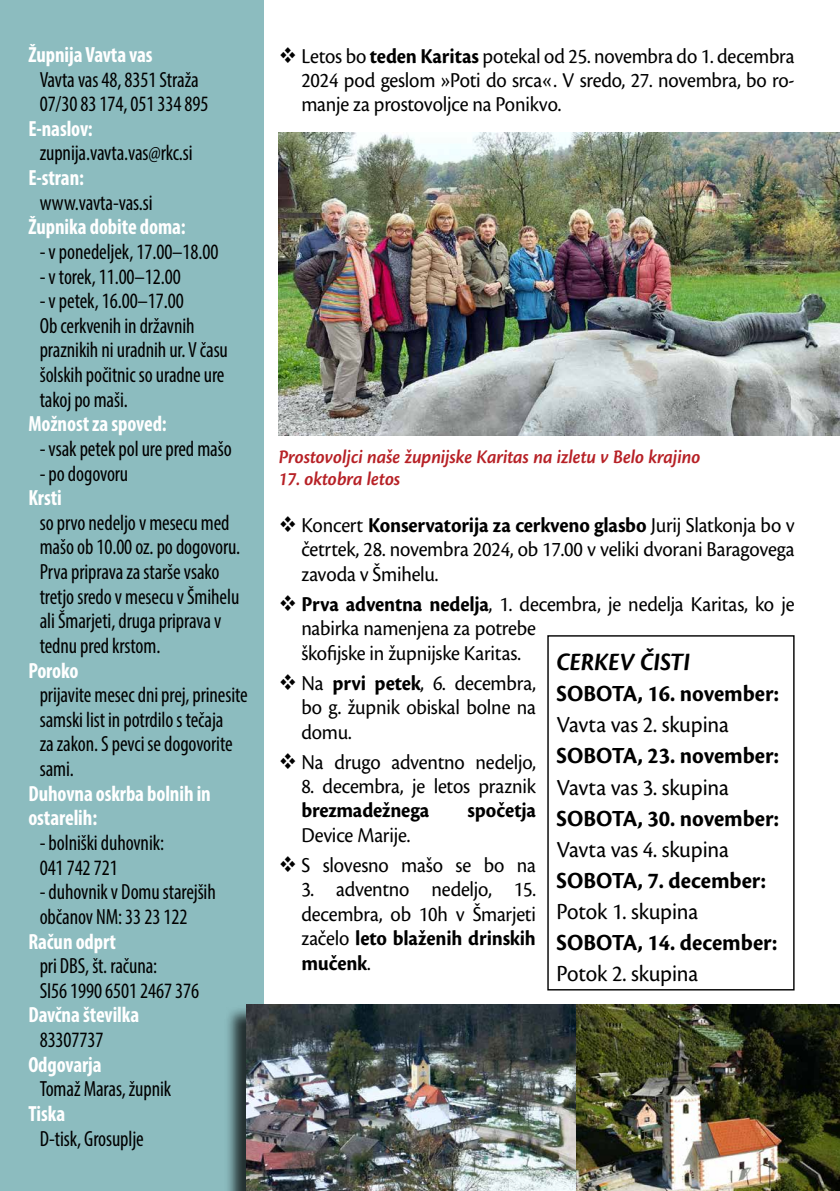
<style>
.page{position:relative;width:840px;height:1191px;background:#fff}
.page>*{position:absolute;margin:0;border:0;box-sizing:border-box;transform-origin:0 0}
.t1{font:italic 700 26px "Cronos Pro";letter-spacing:-.015em;color:#000;scale:.95 1}
.t2{font:700 24px "Cronos Pro";letter-spacing:-.005em;color:#000;scale:.95 1}
.t3{font:24px "Cronos Pro";letter-spacing:-.005em;color:#000;scale:.95 1}
.t4{font:condensed 22px/24.6px "Myriad Pro";letter-spacing:-.005em;color:#000;scale:.95 1}
.t5{font:22px/24.4px "Cronos Pro";letter-spacing:-.01em;color:#000;text-align:justify;scale:.93 1}
.t6{font:700 condensed 22px/24.6px "Myriad Pro";letter-spacing:-.005em;color:#fff;scale:.95 1}
.t7{font:700 22px "Cronos Pro";letter-spacing:-.01em;color:#000;scale:.93 1}
.t8{font:italic 600 20px "Cronos Pro";letter-spacing:-.005em;color:#b72126;scale:.95 1}
.s1{font-weight:700}
</style>
<div class="page">
<div style="left:0;top:0;width:264px;height:1191px;background:#8cbcbf"></div>
<div style="left:224px;top:1005px;width:352px;height:186px;background:#000;opacity:.75"></div>
<img style="left:246px;top:1005px;width:593px;height:186px">
<div style="left:547px;top:635px;width:247px;height:355px;border:1px solid #000"></div>
<img style="left:278px;top:132px;width:561px;height:303px">
<p class="t6" style="left:28px;top:42px;width:132px">Župnija Vavta vas</p>
<p class="t4" style="left:40px;top:67px;width:179px">Vavta vas 48, 8351 Straža<br>07/30 83 174, 051 334 895</p>
<p class="t6" style="left:28px;top:116px;width:69px">E-naslov:</p>
<p class="t4" style="left:40px;top:140px;width:162px">zupnija.vavta.vas@rkc.si</p>
<p class="t6" style="left:28px;top:165px;width:60px">E-stran:</p>
<p class="t4" style="left:40px;top:190px;width:120px">www.vavta-vas.si</p>
<p class="t6" style="left:28px;top:214px;width:167px">Župnika dobite doma:</p>
<p class="t4" style="left:40px;top:239px;width:189px">- v ponedeljek, 17.00–18.00</p>
<p class="t4" style="left:40px;top:264px;width:150px">- v torek, 11.00–12.00</p>
<p class="t4" style="left:40px;top:288px;width:199px">- v petek, 16.00–17.00<br>Ob cerkvenih in državnih praznikih ni uradnih ur. V času šolskih počitnic so uradne ure takoj po maši.</p>
<p class="t6" style="left:28px;top:411px;width:147px">Možnost za spoved:</p>
<p class="t4" style="left:40px;top:436px;width:203px">- vsak petek pol ure pred mašo</p>
<p class="t4" style="left:40px;top:461px;width:95px">- po dogovoru</p>
<p class="t6" style="left:28px;top:485px;width:37px">Krsti</p>
<p class="t4" style="left:40px;top:510px;width:212px">so prvo nedeljo v mesecu med mašo ob 10.00 oz. po dogovoru.<br>Prva priprava za starše vsako tretjo sredo v mesecu v Šmihelu ali Šmarjeti, druga priprava v tednu pred krstom.</p>
<p class="t6" style="left:28px;top:657px;width:54px">Poroko</p>
<p class="t4" style="left:40px;top:682px;width:220px">prijavite mesec dni prej, prinesite samski list in potrdilo s tečaja<br>za zakon. S pevci se dogovorite sami.</p>
<p class="t6" style="left:28px;top:780px;width:193px">Duhovna oskrba bolnih in ostarelih:</p>
<p class="t4" style="left:40px;top:830px;width:132px">- bolniški duhovnik:<br>041 742 721</p>
<p class="t4" style="left:40px;top:879px;width:187px">- duhovnik v Domu starejših občanov NM: 33 23 122</p>
<p class="t6" style="left:28px;top:928px;width:94px">Račun odprt</p>
<p class="t4" style="left:40px;top:953px;width:169px">pri DBS, št. računa:<br>SI56 1990 6501 2467 376</p>
<p class="t6" style="left:28px;top:1002px;width:118px">Davčna številka</p>
<p class="t4" style="left:40px;top:1027px;width:68px">83307737</p>
<p class="t6" style="left:28px;top:1051px;width:79px">Odgovarja</p>
<p class="t4" style="left:40px;top:1076px;width:140px">Tomaž Maras, župnik</p>
<p class="t6" style="left:28px;top:1100px;width:40px">Tiska</p>
<p class="t4" style="left:40px;top:1125px;width:111px">D-tisk, Grosuplje</p>
<p class="t5" style="left:301px;top:44px;width:531px">Letos bo <span class="s1">teden Karitas</span> potekal od 25. novembra do 1. decembra 2024 pod geslom »Poti do srca«. V sredo, 27. novembra, bo ro&shy;manje za prostovoljce na Ponikvo.</p>
<p class="t8" style="left:278px;top:445px;width:445px">Prostovoljci naše župnijske Karitas na izletu v Belo krajino</p>
<p class="t8" style="left:278px;top:467px;width:130px">17. oktobra letos</p>
<p class="t5" style="left:301px;top:513px;width:531px">Koncert <span class="s1">Konservatorija za cerkveno glasbo</span> Jurij Slatkonja bo v četrtek, 28. novembra 2024, ob 17.00 v veliki dvorani Baragovega zavoda v Šmihelu.</p>
<p class="t5" style="left:301px;top:592px;width:531px;text-align:left"><span class="s1">Prva adventna nedelja</span>, 1. decembra, je nedelja Karitas, ko je nabirka namenjena za potrebe<br>škofijske in župnijske Karitas.</p>
<p class="t5" style="left:301px;top:671px;width:253px">Na <span class="s1">prvi petek</span>, 6. decembra, bo g. župnik obiskal bolne na domu.</p>
<p class="t5" style="left:301px;top:749px;width:253px">Na drugo adventno nedeljo,</p>
<p class="t5" style="left:301px;top:774px;width:253px">8. decembra, je letos praznik</p>
<p class="t7" style="left:301px;top:798px;width:139px">brezmadežnega</p>
<p class="t7" style="left:467px;top:798px;width:75px">spočetja</p>
<p class="t5" style="left:301px;top:820px;width:253px;line-height:30px">Device Marije.<br>S slovesno mašo se bo na</p>
<p class="t5" style="left:301px;top:877px;width:253px">3. adventno nedeljo, 15. decembra, ob 10h v Šmarjeti začelo <span class="s1">leto blaženih drinskih mučenk</span>.</p>
<p class="t1" style="left:556px;top:647px;width:142px">CERKEV ČISTI</p>
<p class="t2" style="left:556px;top:680px;width:236px">SOBOTA, 16. november:</p>
<p class="t3" style="left:556px;top:711px;width:183px">Vavta vas 2. skupina</p>
<p class="t2" style="left:556px;top:742px;width:236px">SOBOTA, 23. november:</p>
<p class="t3" style="left:556px;top:773px;width:183px">Vavta vas 3. skupina</p>
<p class="t2" style="left:556px;top:804px;width:236px">SOBOTA, 30. november:</p>
<p class="t3" style="left:556px;top:835px;width:183px">Vavta vas 4. skupina</p>
<p class="t2" style="left:556px;top:866px;width:222px">SOBOTA, 7. december:</p>
<p class="t3" style="left:556px;top:897px;width:151px">Potok 1. skupina</p>
<p class="t2" style="left:556px;top:928px;width:234px">SOBOTA, 14. december:</p>
<p class="t3" style="left:556px;top:959px;width:151px">Potok 2. skupina</p>
</div>
